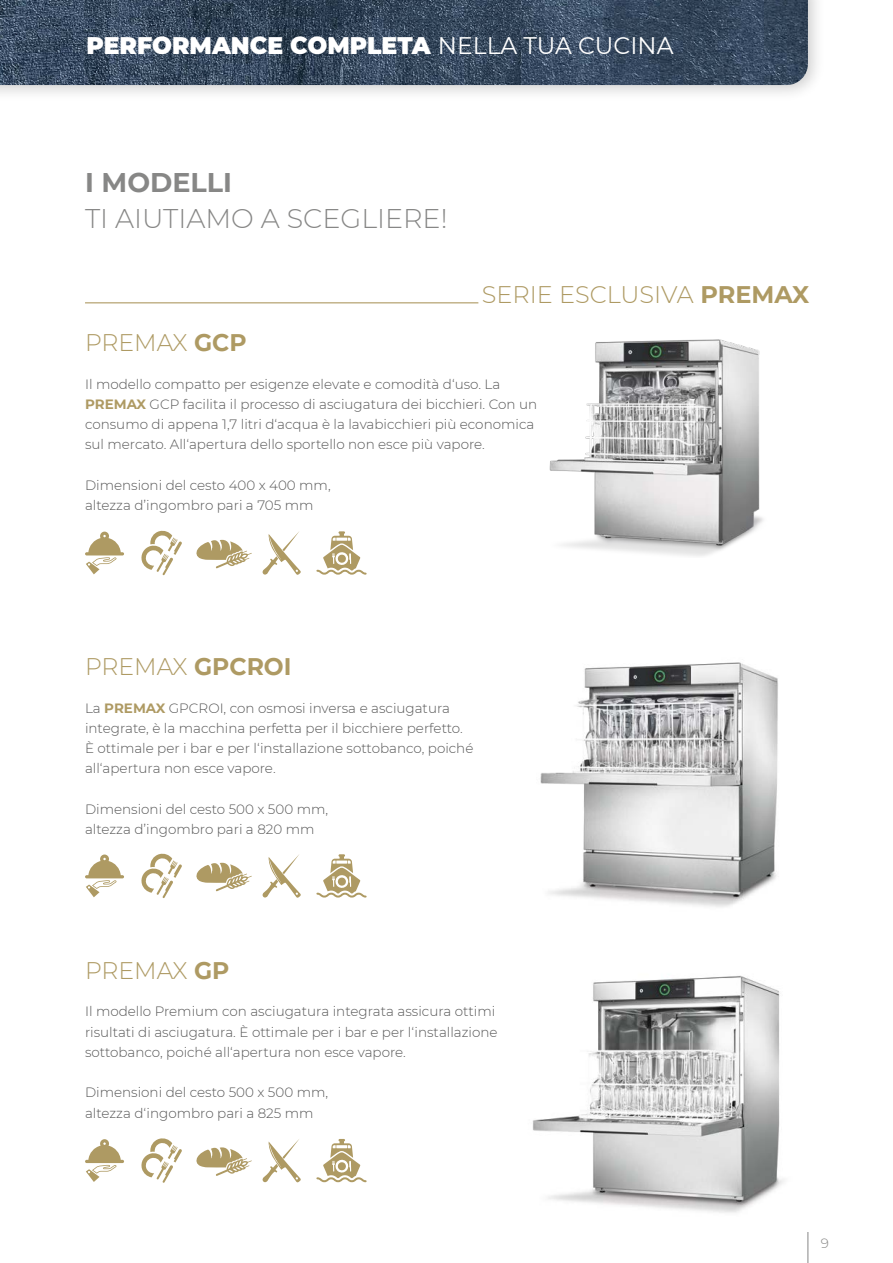
<style>
.page{position:relative;width:893px;height:1263px;background:#fff}
.page>*{position:absolute;margin:0;border:0;box-sizing:border-box;transform-origin:0 0}
.t1{font:300 27px "Montserrat";color:#878786}
.t2{font:700 27px "Montserrat";color:#878786}
.t3{font:300 24px "Montserrat";color:#ae9a63}
.t4{font:900 24px "Montserrat";color:#fff}
.t5{font:300 13.5px/20.2px "Montserrat";color:#565656}
.t6{font:300 13.5px "Montserrat";color:#878786}
.s1{font-weight:400}
.s2{font-weight:700}
.s3{font-weight:700;color:#ae9a63}
</style>
<div class="page">
<hr style="left:807px;top:1220px;width:1px;height:43px;background:#878786">
<hr style="left:85px;top:302px;width:393px;height:1px;background:#ae9a63">
<svg style="left:85px;top:1139px;width:39px;height:43px"></svg>
<svg style="left:141px;top:1138px;width:41px;height:45px"></svg>
<svg style="left:316px;top:1139px;width:51px;height:43px"></svg>
<svg style="left:196px;top:1147px;width:56px;height:29px"></svg>
<svg style="left:262px;top:1139px;width:39px;height:44px"></svg>
<svg style="left:85px;top:532px;width:39px;height:42px"></svg>
<svg style="left:141px;top:530px;width:41px;height:46px"></svg>
<svg style="left:316px;top:531px;width:51px;height:44px"></svg>
<svg style="left:196px;top:539px;width:56px;height:29px"></svg>
<svg style="left:262px;top:532px;width:39px;height:43px"></svg>
<svg style="left:85px;top:854px;width:39px;height:43px"></svg>
<svg style="left:141px;top:853px;width:41px;height:45px"></svg>
<svg style="left:316px;top:854px;width:51px;height:43px"></svg>
<svg style="left:196px;top:862px;width:56px;height:29px"></svg>
<svg style="left:262px;top:854px;width:39px;height:44px"></svg>
<img style="left:540px;top:662px;width:238px;height:245px">
<img style="left:532px;top:975px;width:276px;height:257px">
<img style="left:549px;top:339px;width:215px;height:217px">
<div style="left:0;top:0;width:825px;height:102px;background:#000;opacity:.2"></div>
<img style="left:0;top:0;width:808px;height:85px">
<h2 class="t4" style="left:86px;top:28px;width:589px">PERFORMANCE COMPLETA <span class="s1">NELLA TUA CUCINA</span></h2>
<h1 class="t2" style="left:85px;top:163px;width:148px">I MODELLI</h1>
<h1 class="t1" style="left:85px;top:200px;width:364px">TI AIUTIAMO A SCEGLIERE!</h1>
<h2 class="t3" style="left:482px;top:278px;width:329px">SERIE ESCLUSIVA <span class="s2">PREMAX</span></h2>
<h2 class="t3" style="left:85px;top:326px;width:163px">PREMAX <span class="s2">GCP</span></h2>
<p class="t5" style="left:85px;top:373px;width:454px">Il modello compatto per esigenze elevate e comodità d‘uso. La <span class="s3">PREMAX</span> GCP facilita il processo di asciugatura dei bicchieri. Con un consumo di appena 1,7 litri d‘acqua è la lavabicchieri più economica sul mercato. All‘apertura dello sportello non esce più vapore.</p>
<p class="t5" style="left:85px;top:474px;width:247px">Dimensioni del cesto 400 x 400 mm, altezza d’ingombro pari a 705 mm</p>
<h2 class="t3" style="left:85px;top:650px;width:208px">PREMAX <span class="s2">GPCROI</span></h2>
<p class="t5" style="left:85px;top:697px;width:390px">La <span class="s3">PREMAX</span> GPCROI, con osmosi inversa e asciugatura integrate, è la macchina perfetta per il bicchiere perfetto.<br>È ottimale per i bar e per l‘installazione sottobanco, poiché all‘apertura non esce vapore.</p>
<p class="t5" style="left:85px;top:798px;width:245px">Dimensioni del cesto 500 x 500 mm, altezza d’ingombro pari a 820 mm</p>
<h2 class="t3" style="left:85px;top:954px;width:146px">PREMAX <span class="s2">GP</span></h2>
<p class="t5" style="left:85px;top:1001px;width:414px">Il modello Premium con asciugatura integrata assicura ottimi risultati di asciugatura. È ottimale per i bar e per l‘installazione sottobanco, poiché all‘apertura non esce vapore.</p>
<p class="t5" style="left:85px;top:1082px;width:245px">Dimensioni del cesto 500 x 500 mm, altezza d‘ingombro pari a 825 mm</p>
<p class="t6" style="left:821px;top:1234px;width:10px">9</p>
</div>
